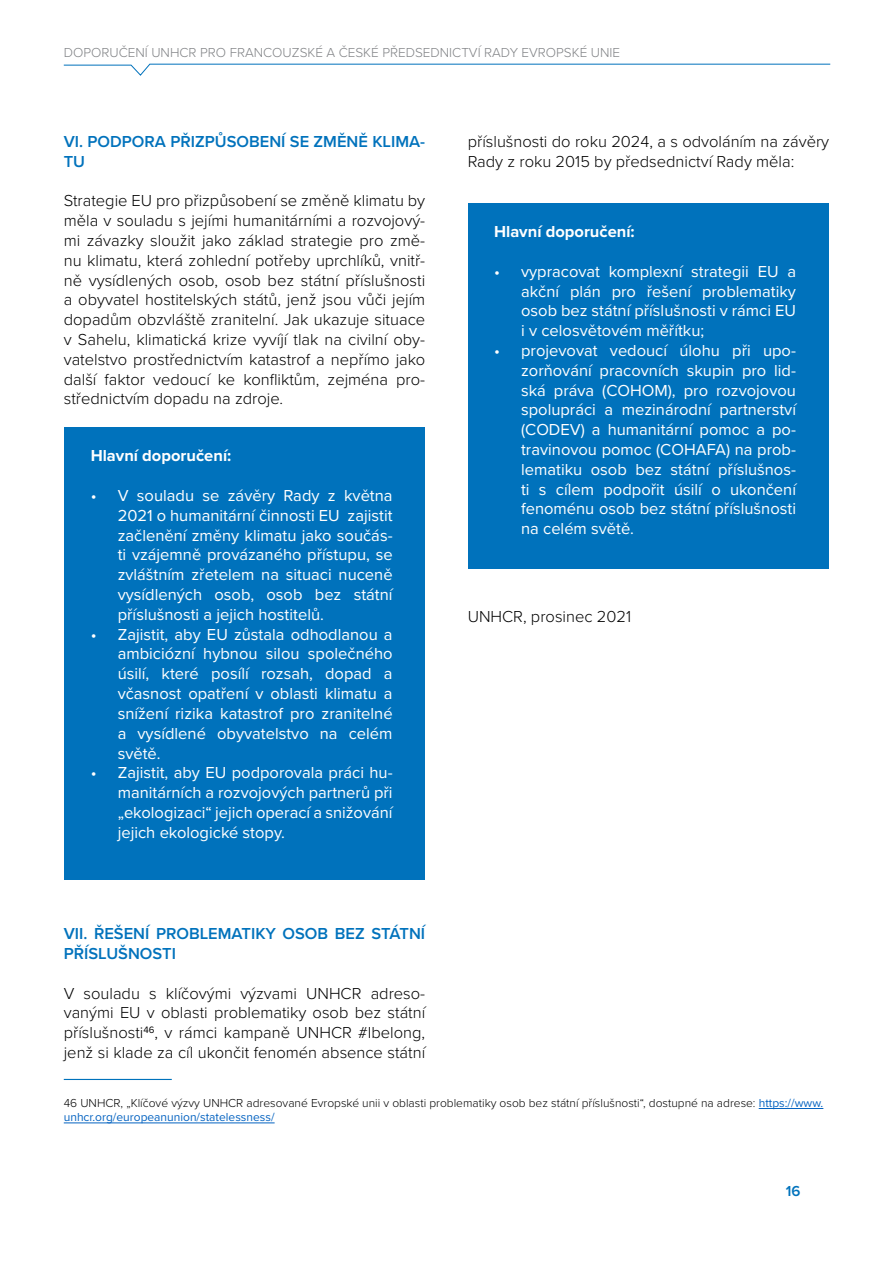
<style>
.page{position:relative;width:893px;height:1263px;background:#fff}
.page>*{position:absolute;margin:0;border:0;box-sizing:border-box;transform-origin:0 0}
.t1{font:16.5px/19.8px "Proxima Nova";color:#fff;text-align:justify}
.t2{font:300 16.5px/19.8px "Proxima Nova";color:#000;text-align:justify}
.t3{font:600 16.5px/19.8px "Proxima Nova";color:#0072bc}
.t4{font:700 16.5px "Proxima Nova";color:#fff}
.t5{font:600 15px "Proxima Nova";color:#0072bc}
.t6{font:300 13.5px "Proxima Nova";color:#808285}
.t7{font:300 12px/14.4px "Proxima Nova";color:#000}
.s1{font-weight:400;color:#0563c1}
</style>
<div class="page">
<svg style="left:63px;top:63px;width:768px;height:13px"></svg>
<hr style="left:64px;top:1079px;width:108px;height:1px;background:#0072bc">
<hr style="left:759px;top:1108px;width:64px;height:1px;background:#0563c1">
<hr style="left:64px;top:1122px;width:211px;height:1px;background:#0563c1">
<div style="left:468px;top:203px;width:360px;height:365px;background:#0072bc"></div>
<div style="left:64px;top:427px;width:360px;height:452px;background:#0072bc"></div>
<p class="t6" style="left:64px;top:43px;width:558px">DOPORUČENÍ UNHCR PRO FRANCOUZSKÉ A ČESKÉ PŘEDSEDNICTVÍ RADY EVROPSKÉ UNIE</p>
<p class="t3" style="left:64px;top:131px;width:363px">VI. PODPORA PŘIZPŮSOBENÍ SE ZMĚNĚ KLIMA-<br>TU</p>
<p class="t2" style="left:64px;top:190px;width:363px">Strategie EU pro přizpůsobení se změně klimatu by měla v souladu s jejími humanitárními a rozvojový&shy;mi závazky sloužit jako základ strategie pro změ&shy;nu klimatu, která zohlední potřeby uprchlíků, vnitř&shy;ně vysídlených osob, osob bez státní příslušnosti a obyvatel hostitelských států, jenž jsou vůči jejím dopadům obzvláště zranitelní. Jak ukazuje situace v Sahelu, klimatická krize vyvíjí tlak na civilní oby&shy;vatelstvo prostřednictvím katastrof a nepřímo jako další faktor vedoucí ke konfliktům, zejména pro&shy;střednictvím dopadu na zdroje.</p>
<p class="t4" style="left:91px;top:444px;width:142px">Hlavní doporučení:</p>
<p class="t1" style="left:118px;top:485px;width:276px;text-indent:-27px">• V souladu se závěry Rady z května 2021 o humanitární činnosti EU zajistit začlenění změny klimatu jako součás&shy;ti vzájemně provázaného přístupu, se zvláštním zřetelem na situaci nuceně vysídlených osob, osob bez státní příslušnosti a jejich hostitelů.</p>
<p class="t1" style="left:118px;top:623px;width:276px;text-indent:-27px">• Zajistit, aby EU zůstala odhodlanou a ambiciózní hybnou silou společného úsilí, které posílí rozsah, dopad a včasnost opatření v oblasti klimatu a snížení rizika katastrof pro zranitelné a vysídlené obyvatelstvo na celém světě.</p>
<p class="t1" style="left:118px;top:762px;width:276px;text-indent:-27px">• Zajistit, aby EU podporovala práci hu&shy;manitárních a rozvojových partnerů při „ekologizaci“ jejich operací a snižování jejich ekologické stopy.</p>
<p class="t2" style="left:468px;top:131px;width:363px">příslušnosti do roku 2024, a s odvoláním na závěry<br>Rady z roku 2015 by předsednictví Rady měla:</p>
<p class="t4" style="left:494px;top:219px;width:142px">Hlavní doporučení:</p>
<p class="t1" style="left:521px;top:261px;width:276px;text-indent:-27px">• vypracovat komplexní strategii EU a akční plán pro řešení problematiky osob bez státní příslušnosti v rámci EU i v celosvětovém měřítku;</p>
<p class="t1" style="left:521px;top:340px;width:276px;text-indent:-27px">• projevovat vedoucí úlohu při upo&shy;zorňování pracovních skupin pro lid&shy;ská práva (COHOM), pro rozvojovou spolupráci a mezinárodní partnerství (CODEV) a humanitární pomoc a po&shy;travinovou pomoc (COHAFA) na prob&shy;lematiku osob bez státní příslušnos&shy;ti s cílem podpořit úsilí o ukončení fenoménu osob bez státní příslušnosti na celém světě.</p>
<p class="t2" style="left:468px;top:606px;width:165px">UNHCR, prosinec 2021</p>
<p class="t3" style="left:64px;top:923px;width:363px">VII. ŘEŠENÍ PROBLEMATIKY OSOB BEZ STÁTNÍ<br>PŘÍSLUŠNOSTI</p>
<p class="t2" style="left:64px;top:982px;width:363px">V souladu s klíčovými výzvami UNHCR adreso&shy;vanými EU v oblasti problematiky osob bez státní příslušnosti<sup>46</sup>, v rámci kampaně UNHCR #Ibelong, jenž si klade za cíl ukončit fenomén absence státní</p>
<p class="t7" style="left:64px;top:1095px;width:761px">46 UNHCR, „Klíčové výzvy UNHCR adresované Evropské unii v oblasti problematiky osob bez státní příslušnosti“, dostupné na adrese: <span class="s1">https://www. unhcr.org/europeanunion/statelessness/</span></p>
<p class="t5" style="left:786px;top:1180px;width:16px">16</p>
</div>
